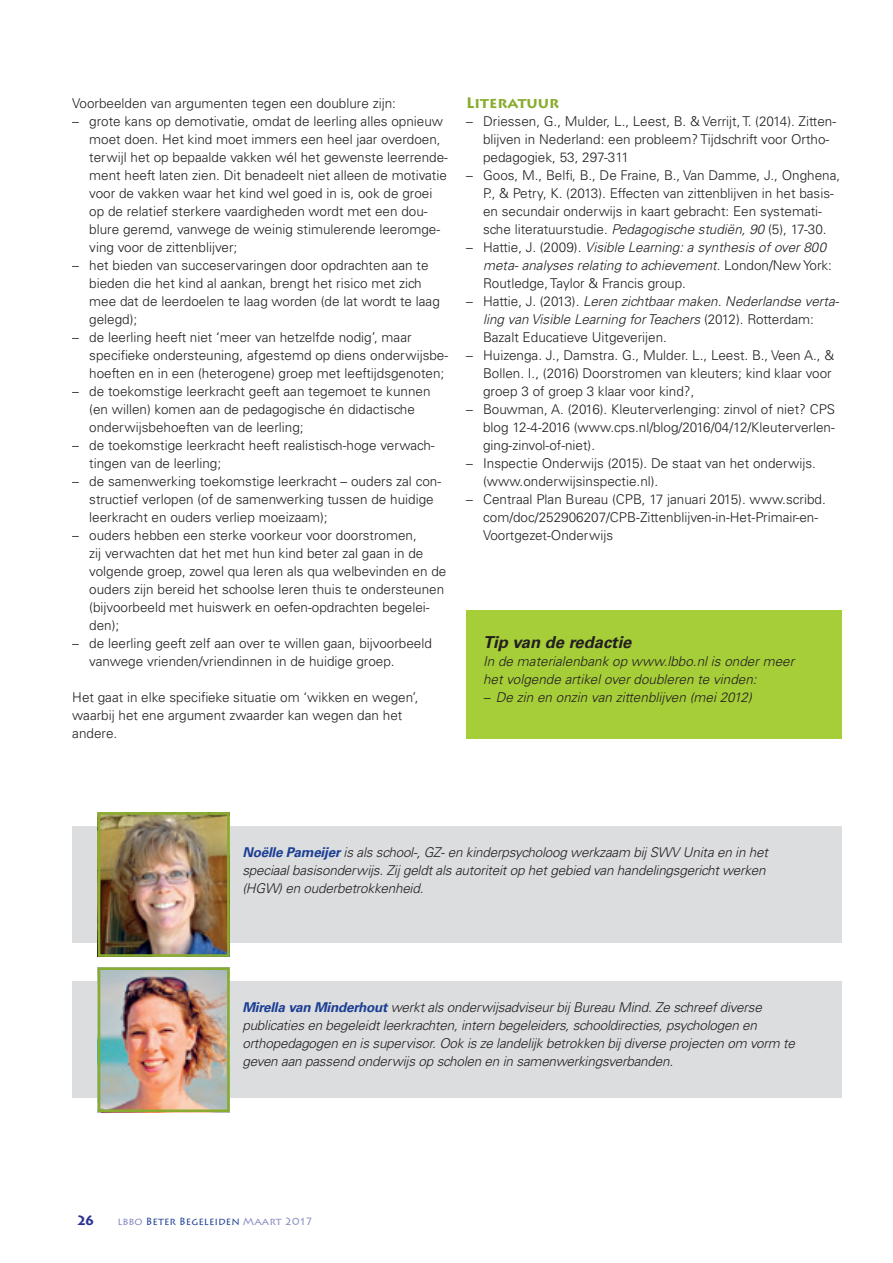
<style>
.page{position:relative;width:893px;height:1263px;background:#fff}
.page>*{position:absolute;margin:0;border:0;box-sizing:border-box;transform-origin:0 0}
.t1{font:italic 700 16.5px "Univers LT Std";color:#231f20}
.t2{font:700 15px "Lithos Pro";color:#88ac2e}
.t3{font:300 13.5px/18px "Univers LT Std";color:#231f20}
.t4{font:italic 300 13.5px/18px "Univers LT Std";letter-spacing:-.015em;color:#231f20}
.t5{font:700 13.5px "Lithos Pro";color:#2b3291}
.t6{font:10.5px "Lithos Pro";color:#1b3f94}
.s1{font-style:italic}
.s2{font-style:normal}
.s3{font-weight:700;color:#1b3f94}
.s4{color:#8287bf}
</style>
<div class="page">
<div style="left:72px;top:826px;width:770px;height:117px;background:#dcdddf"></div>
<img style="left:102px;top:816px;width:124px;height:137px">
<div style="left:98px;top:812px;width:132px;height:145px;border:3px solid #88ac2e"></div>
<div style="left:72px;top:981px;width:770px;height:117px;background:#dcdddf"></div>
<img style="left:102px;top:971px;width:124px;height:137px">
<div style="left:98px;top:967px;width:132px;height:145px;border:3px solid #88ac2e"></div>
<div style="left:466px;top:610px;width:376px;height:128px;background:#a6ce39"></div>
<p class="t3" style="left:72px;top:94px;width:325px">Voorbeelden van argumenten tegen een doublure zijn:</p>
<p class="t3" style="left:89px;top:112px;width:360px;text-indent:-17px">– grote kans op demotivatie, omdat de leerling alles opnieuw moet doen. Het kind moet immers een heel jaar overdoen, terwijl het op bepaalde vakken wél het gewenste leerrende&shy;ment heeft laten zien. Dit benadeelt niet alleen de motivatie voor de vakken waar het kind wel goed in is, ook de groei op de relatief sterkere vaardigheden wordt met een dou&shy;blure geremd, vanwege de weinig stimulerende leeromge&shy;ving voor de zittenblijver;</p>
<p class="t3" style="left:89px;top:256px;width:352px;text-indent:-17px">– het bieden van succeservaringen door opdrachten aan te bieden die het kind al aankan, brengt het risico met zich mee dat de leerdoelen te laag worden (de lat wordt te laag gelegd);</p>
<p class="t3" style="left:89px;top:328px;width:360px;text-indent:-17px">– de leerling heeft niet ‘meer van hetzelfde nodig’, maar specifieke ondersteuning, afgestemd op diens onderwijsbe&shy;hoeften en in een (heterogene) groep met leeftijdsgenoten;</p>
<p class="t3" style="left:89px;top:382px;width:343px;text-indent:-17px">– de toekomstige leerkracht geeft aan tegemoet te kunnen (en willen) komen aan de pedagogische én didactische onderwijsbehoeften van de leerling;</p>
<p class="t3" style="left:89px;top:436px;width:347px;text-indent:-17px">– de toekomstige leerkracht heeft realistisch-hoge verwach&shy;tingen van de leerling;</p>
<p class="t3" style="left:89px;top:472px;width:353px;text-indent:-17px">– de samenwerking toekomstige leerkracht – ouders zal con&shy;structief verlopen (of de samenwerking tussen de huidige leerkracht en ouders verliep moeizaam);</p>
<p class="t3" style="left:89px;top:526px;width:359px;text-indent:-17px">– ouders hebben een sterke voorkeur voor doorstromen,<br>zij verwachten dat het met hun kind beter zal gaan in de volgende groep, zowel qua leren als qua welbevinden en de ouders zijn bereid het schoolse leren thuis te ondersteunen (bijvoorbeeld met huiswerk en oefen-opdrachten begelei&shy;den);</p>
<p class="t3" style="left:89px;top:634px;width:344px;text-indent:-17px">– de leerling geeft zelf aan over te willen gaan, bijvoorbeeld vanwege vrienden/vriendinnen in de huidige groep.</p>
<p class="t3" style="left:72px;top:688px;width:348px">Het gaat in elke specifieke situatie om ‘wikken en wegen’, waarbij het ene argument zwaarder kan wegen dan het andere.</p>
<p class="t2" style="left:466px;top:94px;width:95px">Literatuur</p>
<p class="t3" style="left:483px;top:112px;width:355px;text-indent:-17px">– Driessen, G., Mulder, L., Leest, B. &amp; Verrijt, T. (2014). Zitten&shy;blijven in Nederland: een probleem? Tijdschrift voor Ortho&shy;pedagogiek, 53, 297-311</p>
<p class="t3" style="left:483px;top:166px;width:359px;text-indent:-17px">– Goos, M., Belfi, B., De Fraine, B., Van Damme, J., Onghena, P., &amp; Petry, K. (2013). Effecten van zittenblijven in het basis&shy;en secundair onderwijs in kaart gebracht: Een systemati&shy;sche literatuurstudie. <span class="s1">Pedagogische studiën, 90</span> (5), 17-30.</p>
<p class="t4" style="left:483px;top:238px;width:350px;text-indent:-17px"><span class="s2">– Hattie, J. (2009).</span> Visible Learning: a synthesis of over 800 meta- analyses relating to achievement<span class="s2">. London/New York:<br>Routledge, Taylor &amp; Francis group.</span></p>
<p class="t4" style="left:483px;top:292px;width:358px;text-indent:-17px"><span class="s2">– Hattie, J. (2013).</span> Leren zichtbaar maken. Nederlandse verta&shy;ling van Visible Learning for Teachers <span class="s2">(2012). Rotterdam:<br>Bazalt Educatieve Uitgeverijen.</span></p>
<p class="t3" style="left:483px;top:346px;width:353px;text-indent:-17px">– Huizenga. J., Damstra. G., Mulder. L., Leest. B., Veen A., &amp;<br>Bollen. I., (2016) Doorstromen van kleuters; kind klaar voor groep 3 of groep 3 klaar voor kind?,</p>
<p class="t3" style="left:483px;top:400px;width:354px;text-align:justify;text-indent:-17px">– Bouwman, A. (2016). Kleuterverlenging: zinvol of niet? CPS blog 12-4-2016 (www.cps.nl/blog/2016/04/12/Kleuterverlen&shy;ging-zinvol-of-niet).</p>
<p class="t3" style="left:483px;top:454px;width:334px;text-indent:-17px">– Inspectie Onderwijs (2015). De staat van het onderwijs. (www.onderwijsinspectie.nl).</p>
<p class="t3" style="left:483px;top:490px;width:344px;text-indent:-17px">– Centraal Plan Bureau (CPB, 17 januari 2015). www.scribd. com/doc/252906207/CPB-Zittenblijven-in-Het-Primair-en-<br>Voortgezet-Onderwijs</p>
<p class="t1" style="left:483px;top:633px;width:150px">Tip van de redactie</p>
<p class="t4" style="left:483px;top:652px;width:313px">In de materialenbank op www.lbbo.nl is onder meer het volgende artikel over doubleren te vinden:</p>
<p class="t4" style="left:483px;top:688px;width:270px">– De zin en onzin van zittenblijven (mei 2012)</p>
<p class="t4" style="left:242px;top:843px;width:527px"><span class="s3">Noëlle Pameijer</span> is als school-, GZ- en kinderpsycholoog werkzaam bij SWV Unita en in het speciaal basisonderwijs. Zij geldt als autoriteit op het gebied van handelingsgericht werken (HGW) en ouderbetrokkenheid.</p>
<p class="t4" style="left:242px;top:999px;width:554px"><span class="s3">Mirella van Minderhout</span> werkt als onderwijsadviseur bij Bureau Mind. Ze schreef diverse publicaties en begeleidt leerkrachten, intern begeleiders, schooldirecties, psychologen en orthopedagogen en is supervisor. Ook is ze landelijk betrokken bij diverse projecten om vorm te geven aan passend onderwijs op scholen en in samenwerkingsverbanden.</p>
<p class="t5" style="left:76px;top:1213px;width:20px">26</p>
<p class="t6" style="left:117px;top:1216px;width:197px"><span class="s4">lbbo</span> Beter Begeleiden <span class="s4">Maart 2017</span></p>
</div>
